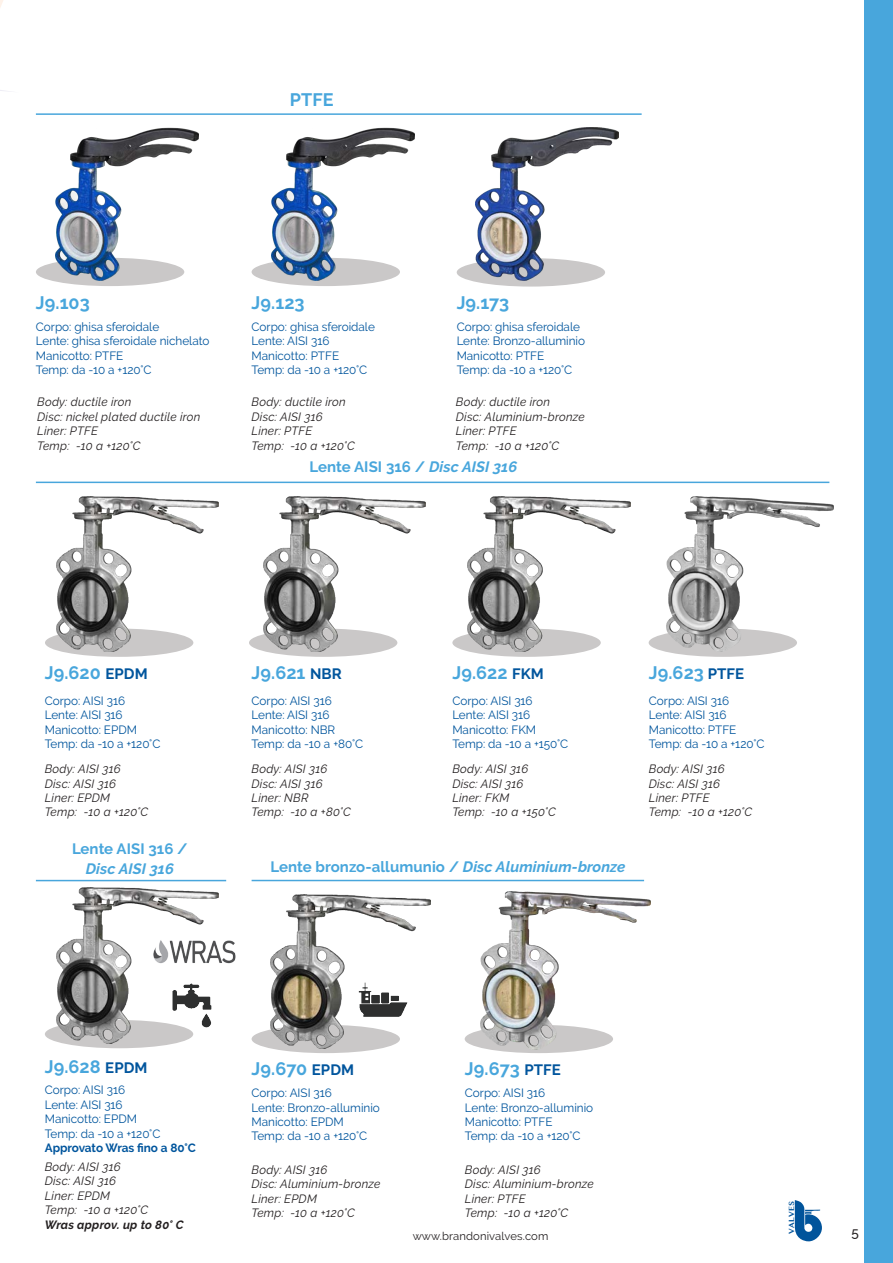
<style>
.page{position:relative;width:893px;height:1263px;background:#fff}
.page>*{position:absolute;margin:0;border:0;box-sizing:border-box;transform-origin:0 0}
.t1{font:700 18px "Raleway";letter-spacing:.005em;color:#48a6dc}
.t2{font:700 15px "Raleway";letter-spacing:.005em;color:#48a6dc}
.t3{font:italic 700 15px "Raleway";letter-spacing:.005em;color:#48a6dc}
.t4{font:500 13.5px "Raleway";color:#231f20}
.t5{font:12px "Raleway";color:#01559d}
.t6{font:italic 12px "Raleway";letter-spacing:.02em;color:#231f20}
.t7{font:700 12px "Raleway";letter-spacing:-.005em;color:#01559d}
.t8{font:italic 700 12px "Raleway";letter-spacing:.02em;color:#231f20}
.t9{font:11.25px "Raleway";letter-spacing:.01em;color:#231f20}
.t10{font:700 7.8px "Lao MN";color:#01549b}
.s1{font-style:italic}
.s2{font-size:15px;color:#01559d}
</style>
<div class="page">
<svg style="left:0;top:0;width:10px;height:92px"></svg>
<svg style="left:794px;top:1200px;width:28px;height:41px"></svg>
<div style="left:864px;top:0;width:29px;height:1263px;background:#48a6dc"></div>
<img style="left:219px;top:940px;width:17px;height:24px">
<div style="left:45px;top:628px;width:148px;height:29px;background:#cac8c8;border-radius:50%"></div>
<img style="left:56px;top:496px;width:163px;height:156px">
<hr style="left:36px;top:482px;width:793px;height:1px;background:#48a6dc">
<div style="left:649px;top:628px;width:148px;height:29px;background:#cac8c8;border-radius:50%"></div>
<img style="left:666px;top:496px;width:167px;height:156px">
<div style="left:249px;top:628px;width:148px;height:29px;background:#cac8c8;border-radius:50%"></div>
<div style="left:452px;top:628px;width:149px;height:29px;background:#cac8c8;border-radius:50%"></div>
<img style="left:263px;top:496px;width:163px;height:156px">
<img style="left:467px;top:496px;width:163px;height:156px">
<div style="left:36px;top:258px;width:148px;height:28px;background:#cac8c8;border-radius:50%"></div>
<img style="left:55px;top:128px;width:144px;height:153px">
<div style="left:457px;top:258px;width:148px;height:29px;background:#cac8c8;border-radius:50%"></div>
<img style="left:476px;top:128px;width:143px;height:154px">
<hr style="left:36px;top:113px;width:606px;height:2px;background:#48a6dc">
<div style="left:252px;top:258px;width:148px;height:28px;background:#cac8c8;border-radius:50%"></div>
<img style="left:271px;top:128px;width:143px;height:153px">
<div style="left:252px;top:1025px;width:148px;height:28px;background:#cac8c8;border-radius:50%"></div>
<img style="left:270px;top:894px;width:160px;height:154px">
<div style="left:465px;top:1025px;width:148px;height:28px;background:#cac8c8;border-radius:50%"></div>
<img style="left:481px;top:891px;width:170px;height:159px">
<hr style="left:252px;top:880px;width:392px;height:1px;background:#48a6dc">
<img style="left:348px;top:968px;width:68px;height:67px">
<div style="left:45px;top:1020px;width:148px;height:28px;background:#cac8c8;border-radius:50%"></div>
<img style="left:56px;top:888px;width:163px;height:155px">
<hr style="left:36px;top:880px;width:190px;height:1px;background:#48a6dc">
<p class="t1" style="left:290px;top:90px;width:45px">PTFE</p>
<p class="t1" style="left:36px;top:292px;width:55px">J9.103</p>
<p class="t5" style="left:36px;top:320px;width:125px">Corpo: ghisa sferoidale</p>
<p class="t5" style="left:36px;top:334px;width:175px">Lente: ghisa sferoidale nichelato</p>
<p class="t5" style="left:36px;top:348px;width:89px">Manicotto: PTFE</p>
<p class="t5" style="left:36px;top:363px;width:117px">Temp: da -10 a +120°C</p>
<p class="t6" style="left:37px;top:395px;width:96px">Body: ductile iron</p>
<p class="t6" style="left:37px;top:410px;width:165px">Disc: nickel plated ductile iron</p>
<p class="t6" style="left:37px;top:424px;width:62px">Liner: PTFE</p>
<p class="t6" style="left:37px;top:438px;width:105px">Temp: -10 a +120°C</p>
<p class="t1" style="left:252px;top:292px;width:55px">J9.123</p>
<p class="t5" style="left:252px;top:320px;width:125px">Corpo: ghisa sferoidale</p>
<p class="t5" style="left:252px;top:334px;width:79px">Lente: AISI 316</p>
<p class="t5" style="left:252px;top:348px;width:89px">Manicotto: PTFE</p>
<p class="t5" style="left:252px;top:363px;width:117px">Temp: da -10 a +120°C</p>
<p class="t6" style="left:252px;top:395px;width:96px">Body: ductile iron</p>
<p class="t6" style="left:252px;top:410px;width:73px">Disc: AISI 316</p>
<p class="t6" style="left:252px;top:424px;width:62px">Liner: PTFE</p>
<p class="t6" style="left:252px;top:438px;width:105px">Temp: -10 a +120°C</p>
<p class="t1" style="left:457px;top:292px;width:54px">J9.173</p>
<p class="t5" style="left:457px;top:320px;width:125px">Corpo: ghisa sferoidale</p>
<p class="t5" style="left:457px;top:334px;width:130px">Lente: Bronzo-alluminio</p>
<p class="t5" style="left:457px;top:348px;width:89px">Manicotto: PTFE</p>
<p class="t5" style="left:457px;top:363px;width:117px">Temp: da -10 a +120°C</p>
<p class="t6" style="left:456px;top:395px;width:96px">Body: ductile iron</p>
<p class="t6" style="left:456px;top:410px;width:130px">Disc: Aluminium-bronze</p>
<p class="t6" style="left:456px;top:424px;width:62px">Liner: PTFE</p>
<p class="t6" style="left:456px;top:438px;width:105px">Temp: -10 a +120°C</p>
<p class="t2" style="left:310px;top:458px;width:209px">Lente AISI 316 /● <span class="s1">Disc AISI 316</span></p>
<p class="t1" style="left:45px;top:662px;width:104px">J9.620 <span class="s2">EPDM</span></p>
<p class="t5" style="left:45px;top:694px;width:82px">Corpo: AISI 316</p>
<p class="t5" style="left:45px;top:708px;width:79px">Lente: AISI 316</p>
<p class="t5" style="left:45px;top:723px;width:94px">Manicotto: EPDM</p>
<p class="t5" style="left:45px;top:737px;width:117px">Temp: da -10 a +120°C</p>
<p class="t6" style="left:45px;top:762px;width:77px">Body: AISI 316</p>
<p class="t6" style="left:45px;top:776px;width:73px">Disc: AISI 316</p>
<p class="t6" style="left:45px;top:791px;width:67px">Liner: EPDM</p>
<p class="t6" style="left:45px;top:805px;width:105px">Temp: -10 a +120°C</p>
<p class="t2" style="left:72px;top:840px;width:117px">Lente AISI 316 /●</p>
<p class="t3" style="left:86px;top:860px;width:90px">Disc AISI 316</p>
<p class="t1" style="left:252px;top:662px;width:92px">J9.621 <span class="s2">NBR</span></p>
<p class="t5" style="left:252px;top:694px;width:82px">Corpo: AISI 316</p>
<p class="t5" style="left:252px;top:708px;width:79px">Lente: AISI 316</p>
<p class="t5" style="left:252px;top:723px;width:85px">Manicotto: NBR</p>
<p class="t5" style="left:252px;top:737px;width:113px">Temp: da -10 a +80°C</p>
<p class="t6" style="left:252px;top:762px;width:77px">Body: AISI 316</p>
<p class="t6" style="left:252px;top:776px;width:73px">Disc: AISI 316</p>
<p class="t6" style="left:252px;top:791px;width:58px">Liner: NBR</p>
<p class="t6" style="left:252px;top:805px;width:101px">Temp: -10 a +80°C</p>
<p class="t1" style="left:452px;top:662px;width:93px">J9.622 <span class="s2">FKM</span></p>
<p class="t5" style="left:452px;top:694px;width:82px">Corpo: AISI 316</p>
<p class="t5" style="left:452px;top:708px;width:79px">Lente: AISI 316</p>
<p class="t5" style="left:452px;top:723px;width:85px">Manicotto: FKM</p>
<p class="t5" style="left:452px;top:737px;width:117px">Temp: da -10 a +150°C</p>
<p class="t6" style="left:452px;top:762px;width:77px">Body: AISI 316</p>
<p class="t6" style="left:452px;top:776px;width:73px">Disc: AISI 316</p>
<p class="t6" style="left:452px;top:791px;width:59px">Liner: FKM</p>
<p class="t6" style="left:452px;top:805px;width:105px">Temp: -10 a +150°C</p>
<p class="t2" style="left:271px;top:858px;width:356px">Lente bronzo-allumunio / <span class="s1">Disc Aluminium-bronze</span></p>
<p class="t1" style="left:649px;top:662px;width:97px">J9.623 <span class="s2">PTFE</span></p>
<p class="t5" style="left:649px;top:694px;width:82px">Corpo: AISI 316</p>
<p class="t5" style="left:649px;top:708px;width:79px">Lente: AISI 316</p>
<p class="t5" style="left:649px;top:723px;width:89px">Manicotto: PTFE</p>
<p class="t5" style="left:649px;top:737px;width:117px">Temp: da -10 a +120°C</p>
<p class="t6" style="left:649px;top:762px;width:77px">Body: AISI 316</p>
<p class="t6" style="left:649px;top:776px;width:73px">Disc: AISI 316</p>
<p class="t6" style="left:649px;top:791px;width:62px">Liner: PTFE</p>
<p class="t6" style="left:649px;top:805px;width:105px">Temp: -10 a +120°C</p>
<p class="t1" style="left:45px;top:1056px;width:104px">J9.628 <span class="s2">EPDM</span></p>
<p class="t5" style="left:45px;top:1083px;width:82px">Corpo: AISI 316</p>
<p class="t5" style="left:45px;top:1097px;width:79px">Lente: AISI 316</p>
<p class="t5" style="left:45px;top:1112px;width:94px">Manicotto: EPDM</p>
<p class="t5" style="left:45px;top:1126px;width:117px">Temp: da -10 a +120°C</p>
<p class="t7" style="left:45px;top:1141px;width:152px">Approvato Wras fino a 80°C</p>
<p class="t6" style="left:45px;top:1160px;width:77px">Body: AISI 316</p>
<p class="t6" style="left:45px;top:1174px;width:73px">Disc: AISI 316</p>
<p class="t6" style="left:45px;top:1189px;width:67px">Liner: EPDM</p>
<p class="t6" style="left:45px;top:1203px;width:105px">Temp: -10 a +120°C</p>
<p class="t8" style="left:45px;top:1217px;width:140px">Wras approv. up to 80° C</p>
<p class="t1" style="left:252px;top:1058px;width:104px">J9.670 <span class="s2">EPDM</span></p>
<p class="t1" style="left:465px;top:1058px;width:97px">J9.673 <span class="s2">PTFE</span></p>
<p class="t5" style="left:465px;top:1086px;width:82px">Corpo: AISI 316</p>
<p class="t5" style="left:465px;top:1100px;width:130px">Lente: Bronzo-alluminio</p>
<p class="t5" style="left:465px;top:1115px;width:89px">Manicotto: PTFE</p>
<p class="t5" style="left:465px;top:1129px;width:117px">Temp: da -10 a +120°C</p>
<p class="t5" style="left:252px;top:1086px;width:82px">Corpo: AISI 316</p>
<p class="t5" style="left:252px;top:1100px;width:130px">Lente: Bronzo-alluminio</p>
<p class="t5" style="left:252px;top:1115px;width:94px">Manicotto: EPDM</p>
<p class="t5" style="left:252px;top:1129px;width:117px">Temp: da -10 a +120°C</p>
<p class="t6" style="left:252px;top:1162px;width:77px">Body: AISI 316</p>
<p class="t6" style="left:252px;top:1177px;width:130px">Disc: Aluminium-bronze</p>
<p class="t6" style="left:252px;top:1191px;width:67px">Liner: EPDM</p>
<p class="t6" style="left:252px;top:1206px;width:105px">Temp: -10 a +120°C</p>
<p class="t6" style="left:465px;top:1162px;width:77px">Body: AISI 316</p>
<p class="t6" style="left:465px;top:1177px;width:130px">Disc: Aluminium-bronze</p>
<p class="t6" style="left:465px;top:1191px;width:62px">Liner: PTFE</p>
<p class="t6" style="left:465px;top:1206px;width:105px">Temp: -10 a +120°C</p>
<p class="t10" style="left:787px;top:1233px;width:34px;rotate:-90deg">VALVES</p>
<p class="t9" style="left:413px;top:1229px;width:137px">www.brandonivalves.com</p>
<p class="t4" style="left:851px;top:1225px;width:9px">5</p>
</div>
